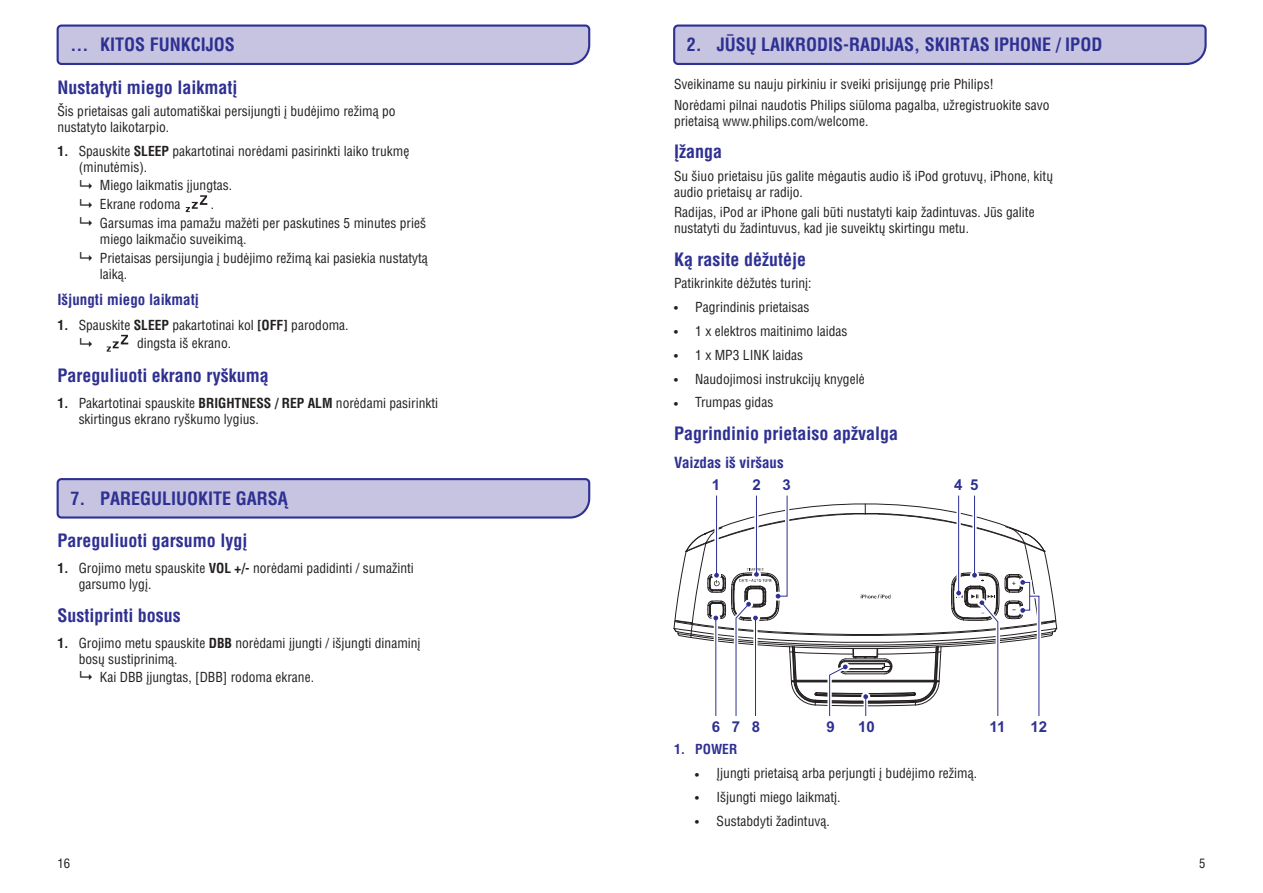
<style>
.page{position:relative;width:1263px;height:893px;background:#fff}
.page>*{position:absolute;margin:0;border:0;box-sizing:border-box;transform-origin:0 0}
.t1{font:700 18px "Rim Helvetica Condensed";color:#2e3092}
.t2{font:700 15px "Rim Helvetica Condensed";color:#2e3092}
.t3{font:700 15px "Rim Helvetica";color:#2e3092}
.t4{font:13.5px/23.9px "Rim Helvetica Condensed";color:#231f20}
.t5{font:700 13.5px "Rim Helvetica Condensed";color:#231f20}
.t6{font:700 13.5px "Rim Helvetica Condensed";color:#2e3092}
.t7{font:12.75px "Rim Helvetica Condensed";color:#231f20}
.s1{font-weight:700}
</style>
<div class="page">
<svg style="left:57px;top:25px;width:534px;height:40px;background:#b7b5d9"></svg>
<svg style="left:186px;top:195px;width:21px;height:17px"></svg>
<svg style="left:107px;top:335px;width:21px;height:17px"></svg>
<svg style="left:57px;top:478px;width:534px;height:41px;background:#b6b4d8"></svg>
<svg style="left:673px;top:25px;width:533px;height:40px;background:#b7b5d9"></svg>
<svg style="left:673px;top:495px;width:385px;height:221px"></svg>
<h1 class="t1" style="left:70px;top:38px;width:166px">... KITOS FUNKCIJOS</h1>
<h1 class="t1" style="left:57px;top:80px;width:182px">Nustatyti miego laikmatá</h1>
<p class="t4" style="left:57px;top:104px;width:340px;line-height:15.9px">Ðis prietaisas gali automatiðkai persijungti á budëjimo reþimà po nustatyto laikotarpio.</p>
<p class="t4" style="left:79px;top:144px;width:332px;line-height:16.2px">Spauskite <span class="s1">SLEEP</span> pakartotinai norëdami pasirinkti laiko trukmæ (minutëmis).</p>
<p class="t4" style="left:100px;top:177px;width:134px;line-height:18.8px">Miego laikmatis ájungtas.<br>Ekrane rodoma</p>
<p class="t4" style="left:100px;top:196px;width:328px;line-height:18.8px;text-indent:111px">.<br>Garsumas ima pamaþu maþëti per paskutines 5 minutes prieð</p>
<p class="t4" style="left:100px;top:231px;width:329px;line-height:18.3px">miego laikmaèio suveikimà.<br>Prietaisas persijungia á budëjimo reþimà kai pasiekia nustatytà</p>
<p class="t4" style="left:100px;top:263px;width:29px">laikà.</p>
<p class="t4" style="left:137px;top:317px;width:213px;line-height:18.5px;text-indent:-58px">Spauskite <span class="s1">SLEEP</span> pakartotinai kol <span class="s1">[OFF]</span> parodoma. dingsta ið ekrano.</p>
<p class="t5" style="left:57px;top:146px;width:13px">1.</p>
<p class="t2" style="left:57px;top:294px;width:143px">Iðjungti miego laikmatá</p>
<p class="t5" style="left:57px;top:320px;width:13px">1.</p>
<h1 class="t1" style="left:57px;top:368px;width:213px">Pareguliuoti ekrano ryðkumà</h1>
<p class="t5" style="left:57px;top:397px;width:13px">1.</p>
<p class="t4" style="left:79px;top:396px;width:361px;line-height:16.2px">Pakartotinai spauskite <span class="s1">BRIGHTNESS / REP ALM</span> norëdami pasirinkti skirtingus ekrano ryðkumo lygius.</p>
<h1 class="t1" style="left:70px;top:491px;width:219px">7. PAREGULIUOKITE GARSÀ</h1>
<h1 class="t1" style="left:57px;top:534px;width:192px">Pareguliuoti garsumo lygá</h1>
<p class="t5" style="left:57px;top:563px;width:13px">1.</p>
<p class="t4" style="left:79px;top:557px;width:337px">Grojimo metu spauskite <span class="s1">VOL +/-</span> norëdami padidinti / sumaþinti</p>
<p class="t4" style="left:79px;top:574px;width:74px">garsumo lygá.</p>
<h1 class="t1" style="left:57px;top:608px;width:125px">Sustiprinti bosus</h1>
<p class="t5" style="left:57px;top:637px;width:13px">1.</p>
<p class="t4" style="left:79px;top:632px;width:343px">Grojimo metu spauskite <span class="s1">DBB</span> norëdami ájungti / iðjungti dinaminá</p>
<p class="t4" style="left:100px;top:651px;width:216px;line-height:18.3px;text-indent:-21px">bosø sustiprinimà.<br>Kai DBB ájungtas, [DBB] rodoma ekrane.</p>
<p class="t7" style="left:57px;top:858px;width:14px">16</p>
<h1 class="t1" style="left:687px;top:38px;width:417px">2. JÛSØ LAIKRODIS-RADIJAS, SKIRTAS IPHONE / IPOD</h1>
<p class="t4" style="left:674px;top:75px;width:377px;line-height:20.7px">Sveikiname su nauju pirkiniu ir sveiki prisijungæ prie Philips!<br>Norëdami pilnai naudotis Philips siûloma pagalba, uþregistruokite savo</p>
<p class="t4" style="left:674px;top:110px;width:196px">prietaisà www.philips.com/welcome.</p>
<h1 class="t1" style="left:674px;top:145px;width:50px">Áþanga</h1>
<p class="t4" style="left:674px;top:169px;width:381px;line-height:15.9px">Su ðiuo prietaisu jûs galite mëgautis audio ið iPod grotuvø, iPhone, kitø audio prietaisø ar radijo.</p>
<p class="t4" style="left:674px;top:206px;width:362px;line-height:15.9px">Radijas, iPod ar iPhone gali bûti nustatyti kaip þadintuvas. Jûs galite nustatyti du þadintuvus, kad jie suveiktø skirtingu metu.</p>
<h1 class="t1" style="left:674px;top:252px;width:134px">Kà rasite dëþutëje</h1>
<p class="t4" style="left:695px;top:272px;width:171px;text-indent:-21px">Patikrinkite dëþutës turiná:<br>Pagrindinis prietaisas<br>1 x elektros maitinimo laidas<br>1 x MP3 LINK laidas<br>Naudojimosi instrukcijø knygelë<br>Trumpas gidas</p>
<h1 class="t1" style="left:674px;top:426px;width:226px">Pagrindinio prietaiso apþvalga</h1>
<p class="t2" style="left:674px;top:456px;width:111px">Vaizdas ið virðaus</p>
<p class="t3" style="left:712px;top:476px;width:10px">1</p>
<p class="t3" style="left:752px;top:476px;width:10px">2</p>
<p class="t3" style="left:782px;top:476px;width:10px">3</p>
<p class="t3" style="left:954px;top:476px;width:26px">4 5</p>
<p class="t3" style="left:712px;top:718px;width:50px">678</p>
<p class="t3" style="left:826px;top:718px;width:10px">9</p>
<p class="t3" style="left:858px;top:718px;width:18px">10</p>
<p class="t3" style="left:990px;top:718px;width:17px">11</p>
<p class="t3" style="left:1030px;top:718px;width:18px">12</p>
<p class="t6" style="left:674px;top:744px;width:65px">1. POWER</p>
<p class="t4" style="left:716px;top:762px;width:262px">Ájungti prietaisà arba perjungti á budëjimo reþimà.<br>Iðjungti miego laikmatá.<br>Sustabdyti þadintuvà.</p>
<p class="t7" style="left:1199px;top:858px;width:8px">5</p>
</div>
